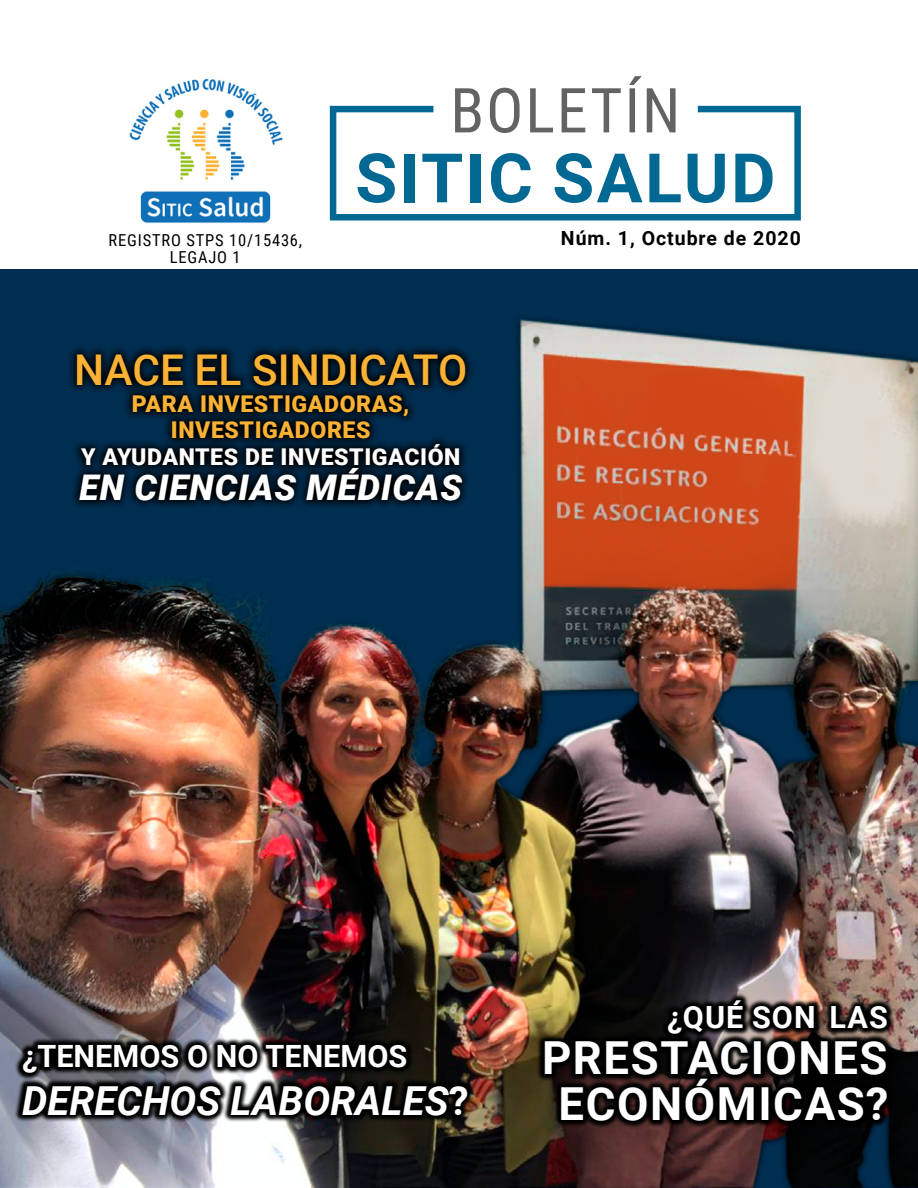
<style>
.page{position:relative;width:918px;height:1188px;background:#fff}
.page>*{position:absolute;margin:0;border:0;box-sizing:border-box;transform-origin:0 0}
.t1{font:700 68.4px "Roboto";letter-spacing:.035em;color:#006893}
.t2{font:61.95px "Roboto Condensed";letter-spacing:.03em;color:#646363}
.t3{font:700 45.6px/45.6px "Roboto";letter-spacing:.035em;color:#fff;text-align:center}
.t4{font:500 42.45px "Roboto";color:#f9b234}
.t5{font:italic 700 40.05px "Roboto";color:#fff}
.t6{font:italic 900 35.4px "Roboto";letter-spacing:.025em;color:#fff}
.t7{font:700 30.6px "Roboto";color:#fff}
.t8{font:700 30.6px "Roboto";letter-spacing:.035em;color:#fff}
.t9{font:900 23.1px/26.7px "Roboto";letter-spacing:.025em;color:#f9b234;text-align:center}
.t10{font:900 23.1px "Roboto";letter-spacing:.025em;color:#fff}
.t11{font:700 19.5px "Roboto";letter-spacing:.05em;color:#000}
.t12{font:16.5px/16.5px "Roboto Condensed";letter-spacing:.05em;color:#000;text-align:center}
.s1{font-style:normal}
</style>
<div class="page">
<img style="left:0;top:270px;width:918px;height:917px">
<img style="left:129px;top:78px;width:154px;height:145px">
<svg style="left:329px;top:105px;width:472px;height:116px"></svg>
<svg style="left:67px;top:344px;width:408px;height:166px"></svg>
<svg style="left:14px;top:1038px;width:461px;height:86px;fill:#020202"></svg>
<svg style="left:537px;top:993px;width:358px;height:135px;fill:#000"></svg>
<h2 class="t2" style="left:450px;top:67px;width:232px">BOLETÍN</h2>
<p class="t12" style="left:109px;top:232px;width:195px">REGISTRO STPS 10/15436,<br>LEGAJO 1</p>
<h1 class="t1" style="left:355px;top:130px;width:422px">SITIC SALUD</h1>
<p class="t11" style="left:561px;top:224px;width:241px">Núm. 1, Octubre de 2020</p>
<h3 class="t4" style="left:74px;top:340px;width:395px">NACE EL SINDICATO</h3>
<p class="t9" style="left:132px;top:389px;width:279px">PARA INVESTIGADORAS,<br>INVESTIGADORES</p>
<p class="t10" style="left:81px;top:441px;width:381px">Y AYUDANTES DE INVESTIGACIÓN</p>
<h3 class="t6" style="left:79px;top:463px;width:384px">EN CIENCIAS MÉDICAS</h3>
<h3 class="t7" style="left:22px;top:1035px;width:387px">¿TENEMOS O NO TENEMOS</h3>
<h3 class="t5" style="left:22px;top:1073px;width:448px">DERECHOS LABORALES<span class="s1">?</span></h3>
<h3 class="t8" style="left:667px;top:996px;width:222px">¿QUÉ SON LAS</h3>
<h3 class="t3" style="left:542px;top:1033px;width:348px">PRESTACIONES<br>ECONÓMICAS?</h3>
</div>
